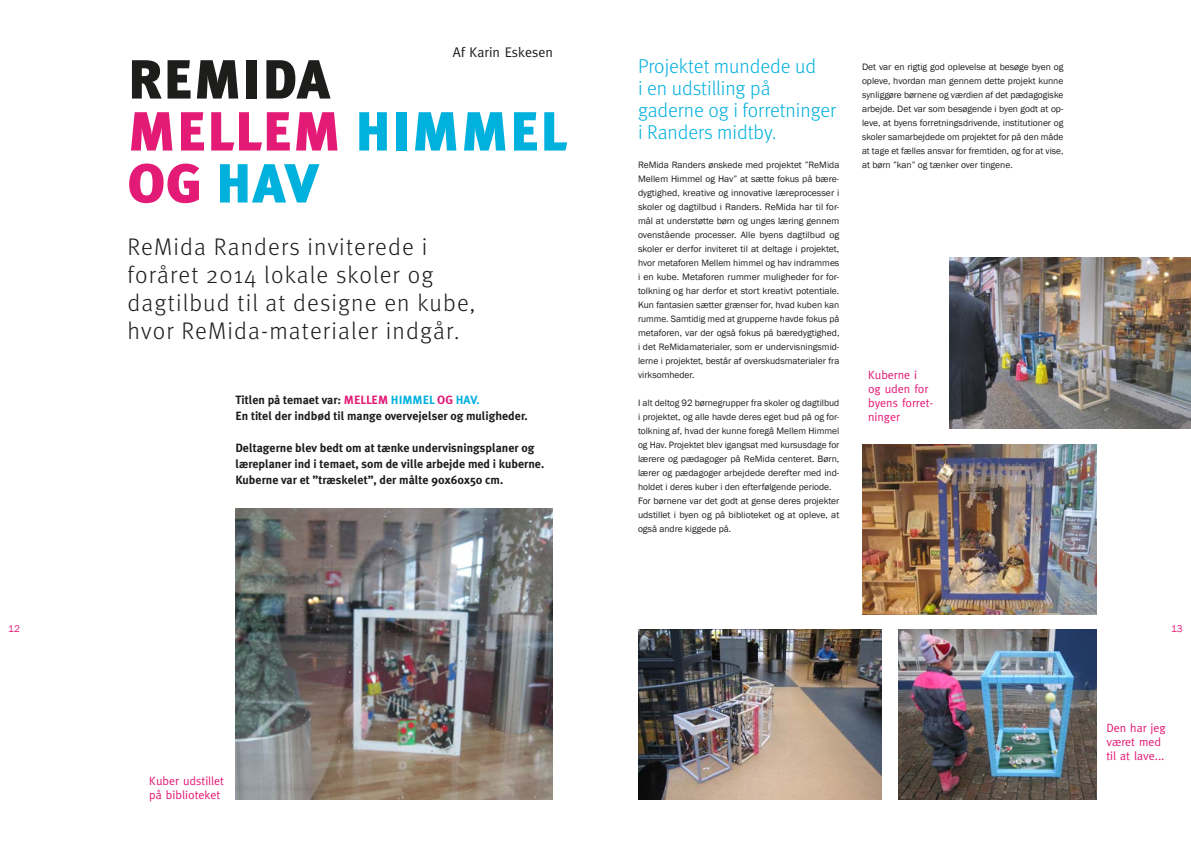
<style>
.page{position:relative;width:1191px;height:842px;background:#fff}
.page>*{position:absolute;margin:0;border:0;box-sizing:border-box;transform-origin:0 0}
.t1{font:900 55px/52px "Meta Plus";letter-spacing:.015em;color:#00b0dd}
.t2{font:300 24px/28px "Meta";letter-spacing:.05em;color:#1d1d1b}
.t3{font:300 20px/22px "Meta";color:#00b0dd}
.t4{font:14px "Meta Normal";color:#1d1d1b}
.t5{font:700 12px/16px "Meta Plus";color:#1d1d1b}
.t6{font:12px/14px "Meta Normal";color:#e31a76}
.t7{font:10px "Franklin Gothic";color:#e31a76}
.t8{font:9.5px/14px "Franklin Gothic";color:#1d1d1b;text-align:justify}
.s1{color:#1d1d1b}
.s2{color:#e31a76}
.s3{color:#00b0dd}
</style>
<div class="page">
<img style="left:235px;top:509px;width:318px;height:290px">
<img style="left:949px;top:258px;width:242px;height:170px">
<img style="left:638px;top:629px;width:244px;height:170px">
<img style="left:898px;top:629px;width:198px;height:170px">
<img style="left:862px;top:444px;width:234px;height:170px">
<h3 class="t4" style="left:453px;top:44px;width:102px">Af Karin Eskesen</h3>
<h1 class="t1" style="left:128px;top:53px;width:441px"><span class="s1">REMIDA<br></span><span class="s2">MELLEM</span> HIMMEL<br><span class="s2">OG</span> HAV</h1>
<h2 class="t2" style="left:128px;top:233px;width:349px">ReMida Randers inviterede i foråret 2014 lokale skoler og dagtilbud til at designe en kube, hvor ReMida-materialer indgår.</h2>
<p class="t5" style="left:235px;top:392px;width:294px">Titlen på temaet var: <span class="s2">MELLEM</span> <span class="s3">HIMMEL</span> <span class="s2">OG</span> <span class="s3">HAV.<br></span>En titel der indbød til mange overvejelser og muligheder.</p>
<p class="t5" style="left:235px;top:440px;width:310px">Deltagerne blev bedt om at tænke undervisningsplaner og læreplaner ind i temaet, som de ville arbejde med i kuberne.<br>Kuberne var et ”træskelet”, der målte 90x60x50 cm.</p>
<h3 class="t3" style="left:638px;top:54px;width:200px">Projektet mundede ud<br>i en udstilling på gaderne og i forretninger i Randers midtby.</h3>
<p class="t8" style="left:638px;top:158px;width:203px">ReMida Randers ønskede med projektet ”ReMida Mellem Himmel og Hav” at sætte fokus på bære&shy;dygtighed, kreative og innovative læreprocesser i skoler og dagtilbud i Randers. ReMida har til for&shy;mål at understøtte børn og unges læring gennem ovenstående processer. Alle byens dagtilbud og skoler er derfor inviteret til at deltage i projektet, hvor metaforen Mellem himmel og hav indrammes i en kube. Metaforen rummer muligheder for for&shy;tolkning og har derfor et stort kreativt potentiale.<br>Kun fantasien sætter grænser for, hvad kuben kan rumme. Samtidig med at grupperne havde fokus på metaforen, var der også fokus på bæredygtighed, i det ReMidamaterialer, som er undervisningsmid&shy;lerne i projektet, består af overskudsmaterialer fra virksomheder.</p>
<p class="t8" style="left:638px;top:396px;width:203px;text-align:left">I alt deltog 92 børnegrupper fra skoler og dagtilbud i projektet, og alle havde deres eget bud på og for&shy;tolkning af, hvad der kunne foregå Mellem Himmel og Hav. Projektet blev igangsat med kursusdage for lærere og pædagoger på ReMida centeret. Børn, lærer og pædagoger arbejdede derefter med ind&shy;holdet i deres kuber i den efterfølgende periode.<br>For børnene var det godt at gense deres projekter udstillet i byen og på biblioteket og at opleve, at også andre kiggede på.</p>
<p class="t8" style="left:862px;top:60px;width:203px">Det var en rigtig god oplevelse at besøge byen og opleve, hvordan man gennem dette projekt kunne synliggøre børnene og værdien af det pædagogiske arbejde. Det var som besøgende i byen godt at op&shy;leve, at byens forretningsdrivende, institutioner og skoler samarbejdede om projektet for på den måde at tage et fælles ansvar for fremtiden, og for at vise, at børn ”kan” og tænker over tingene.</p>
<p class="t6" style="left:868px;top:368px;width:67px">Kuberne i<br>og uden for byens forret&shy;ninger</p>
<p class="t7" style="left:8px;top:623px;width:13px">12</p>
<p class="t7" style="left:1171px;top:623px;width:13px">13</p>
<p class="t6" style="left:149px;top:774px;width:76px">Kuber udstillet på biblioteket</p>
<p class="t6" style="left:1106px;top:721px;width:61px">Den har jeg været med til at lave...</p>
</div>
